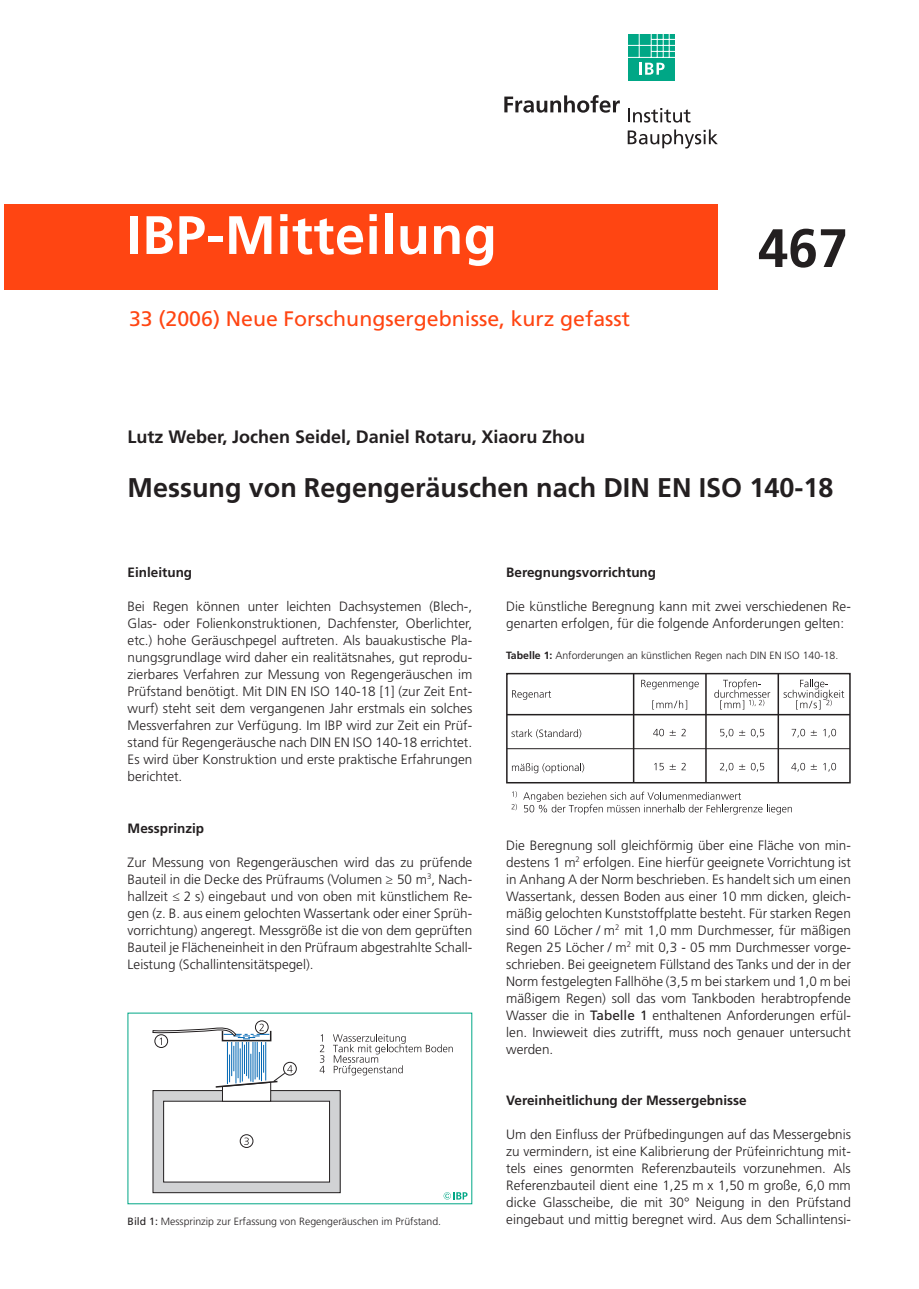
<style>
.page{position:relative;width:919px;height:1289px;background:#fff}
.page>*{position:absolute;margin:0;border:0;box-sizing:border-box;transform-origin:0 0}
._4_Brotschrift{font:700 54px "Frutiger";letter-spacing:.01em;color:#fff}
.t1{font:700 54px "Frutiger LT Std";color:#231f20}
._2_Titel{font:700 27px "Frutiger LT Std";color:#231f20}
._6_Literatur{font:21px "Frutiger LT Std";color:#ff4512}
._1_Verfasser{font:700 18px "Frutiger LT Std";color:#231f20}
._4_Brotschrift-2{font:300 13.5px/17px "Frutiger LT Std";color:#231f20;text-align:justify}
._3_Kapitelüberschrif{font:700 13.5px "Frutiger LT Std";color:#231f20}
.Bildunter{font:300 10.5px "Frutiger";color:#231f20}
._5_Bildunterschrift{font:300 10.5px "Frutiger LT Std";color:#231f20}
.s1{font-weight:400}
.s2{font-weight:700}
</style>
<div class="page">
<svg style="left:627px;top:129px;width:90px;height:19px"></svg>
<svg style="left:628px;top:108px;width:62px;height:15px"></svg>
<svg style="left:504px;top:95px;width:115px;height:18px"></svg>
<div style="left:627px;top:34px;width:47px;height:47px;background:#00a786"></div>
<hr style="left:626px;top:57px;width:49px;height:1px;background:#fff">
<hr style="left:626px;top:45px;width:49px;height:1px;background:#fff">
<svg style="left:638px;top:34px;width:1px;height:23px"></svg>
<svg style="left:650px;top:34px;width:25px;height:23px"></svg>
<svg style="left:639px;top:63px;width:25px;height:12px"></svg>
<div style="left:4px;top:204px;width:713px;height:85px;background:#ff4512"></div>
<div style="left:153px;top:1090px;width:187px;height:102px;background:#d1d2d4"></div>
<div style="left:164px;top:1101px;width:165px;height:80px;background:#fff"></div>
<div style="left:163px;top:1100px;width:167px;height:82px;border:1px solid #231f20"></div>
<svg style="left:333px;top:1034px;width:120px;height:41px"></svg>
<svg style="left:319px;top:1034px;width:6px;height:39px"></svg>
<div style="left:255px;top:1020px;width:13px;height:13px;border:1px solid #231f20;border-radius:50%"></div>
<svg style="left:244px;top:1137px;width:5px;height:7px"></svg>
<div style="left:240px;top:1134px;width:13px;height:13px;border:1px solid #231f20;border-radius:50%"></div>
<svg style="left:152px;top:1023px;width:140px;height:78px"></svg>
<div style="left:283px;top:1061px;width:14px;height:14px;border:1px solid #231f20;border-radius:50%"></div>
<svg style="left:443px;top:1192px;width:24px;height:7px"></svg>
<hr style="left:507px;top:714px;width:342px;height:1px;background:#231f20">
<svg style="left:652px;top:700px;width:35px;height:9px"></svg>
<svg style="left:641px;top:679px;width:57px;height:10px"></svg>
<svg style="left:653px;top:728px;width:22px;height:8px"></svg>
<svg style="left:681px;top:728px;width:4px;height:8px"></svg>
<hr style="left:507px;top:748px;width:342px;height:1px;background:#231f20">
<hr style="left:632px;top:673px;width:2px;height:109px;background:#231f20">
<hr style="left:705px;top:673px;width:1px;height:109px;background:#231f20">
<svg style="left:511px;top:729px;width:70px;height:9px"></svg>
<div style="left:506px;top:673px;width:344px;height:110px;border:2px solid #231f20"></div>
<svg style="left:714px;top:679px;width:56px;height:30px"></svg>
<svg style="left:720px;top:728px;width:13px;height:9px"></svg>
<svg style="left:739px;top:728px;width:25px;height:9px"></svg>
<hr style="left:777px;top:673px;width:2px;height:109px;background:#231f20">
<svg style="left:791px;top:728px;width:25px;height:9px"></svg>
<svg style="left:823px;top:728px;width:13px;height:9px"></svg>
<svg style="left:654px;top:763px;width:9px;height:7px"></svg>
<svg style="left:669px;top:764px;width:6px;height:6px"></svg>
<svg style="left:681px;top:762px;width:4px;height:8px"></svg>
<svg style="left:512px;top:763px;width:72px;height:10px"></svg>
<svg style="left:719px;top:762px;width:14px;height:9px"></svg>
<svg style="left:739px;top:762px;width:25px;height:9px"></svg>
<svg style="left:791px;top:762px;width:25px;height:9px"></svg>
<svg style="left:823px;top:762px;width:13px;height:9px"></svg>
<svg style="left:512px;top:690px;width:39px;height:10px"></svg>
<svg style="left:783px;top:679px;width:61px;height:30px"></svg>
<svg style="left:511px;top:803px;width:6px;height:7px"></svg>
<svg style="left:523px;top:791px;width:268px;height:23px"></svg>
<svg style="left:512px;top:791px;width:5px;height:6px"></svg>
<p class="_4_Brotschrift" style="left:127px;top:203px;width:372px">IBP-Mitteilung</p>
<p class="_6_Literatur" style="left:129px;top:307px;width:502px">33 (2006) Neue Forschungsergebnisse, kurz gefasst</p>
<p class="_1_Verfasser" style="left:128px;top:426px;width:459px">Lutz Weber, Jochen Seidel, Daniel Rotaru, Xiaoru Zhou</p>
<p class="t1" style="left:758px;top:216px;width:92px">467</p>
<p class="_2_Titel" style="left:128px;top:471px;width:707px">Messung von Regengeräuschen nach DIN EN ISO 140-18</p>
<p class="_3_Kapitelüberschrif" style="left:128px;top:564px;width:66px">Einleitung</p>
<p class="_4_Brotschrift-2" style="left:128px;top:598px;width:346px">Bei Regen können unter leichten Dachsystemen (Blech-, Glas- oder Folienkonstruktionen, Dachfenster, Oberlich-ter, etc.) hohe Geräuschpegel auftreten. Als bauakusti-sche Pla&shy;nungsgrundlage wird daher ein realitätsnahes, gut reprodu&shy;zierbares Verfahren zur Messung von Regengeräuschen im Prüfstand benötigt. Mit DIN EN ISO 140-18 [1] (zur Zeit Ent&shy;wurf) steht seit dem vergangenen Jahr erstmals ein solches Messverfahren zur Verfügung. Im IBP wird zur Zeit ein Prüf&shy;stand für Regengeräusche nach DIN EN ISO 140-18 errichtet.<br>Es wird über Kon-struktion und erste praktische Erfahrungen berichtet.</p>
<p class="_3_Kapitelüberschrif" style="left:128px;top:819px;width:78px">Messprinzip</p>
<p class="_4_Brotschrift-2" style="left:128px;top:853px;width:346px">Zur Messung von Regengeräuschen wird das zu prü-fende Bauteil in die Decke des Prüfraums (Volumen ≥ 50 m<sup>3</sup>, Nach&shy;hallzeit ≤ 2 s) eingebaut und von oben mit künstlichem Re&shy;gen (z. B. aus einem gelochten Wasser-tank oder einer Sprüh&shy;vorrichtung) angeregt. Messgröße ist die von dem geprüften Bauteil je Flächeneinheit in den Prüfraum abgestrahlte Schall-Leistung (Schallintensitäts-pegel).</p>
<p class="Bildunter" style="left:128px;top:1214px;width:315px"><span class="s1">Bild 1:</span> Messprinzip zur Erfassung von Regengeräuschen im Prüfstand.</p>
<p class="_3_Kapitelüberschrif" style="left:506px;top:564px;width:151px">Beregnungsvorrichtung</p>
<p class="_4_Brotschrift-2" style="left:506px;top:598px;width:346px">Die künstliche Beregnung kann mit zwei verschiedenen Re&shy;genarten erfolgen, für die folgende Anforderungen gelten:</p>
<p class="_5_Bildunterschrift" style="left:506px;top:649px;width:333px"><span class="s2">Tabelle 1:</span> Anforderungen an künstlichen Regen nach DIN EN ISO 140-18.</p>
<p class="_4_Brotschrift-2" style="left:506px;top:836px;width:346px">Die Beregnung soll gleichförmig über eine Fläche von min&shy;destens 1 m<sup>2</sup> erfolgen. Eine hierfür geeignete Vor-richtung ist in Anhang A der Norm beschrieben. Es han-delt sich um einen Wassertank, dessen Boden aus einer 10 mm dicken, gleich&shy;mäßig gelochten Kunststoffplatte besteht. Für starken Regen sind 60 Löcher / m<sup>2</sup> mit 1,0 mm Durchmesser, für mäßigen Regen 25 Löcher / m<sup>2</sup> mit 0,3 - 05 mm Durchmesser vorge&shy;schrieben. Bei ge-eignetem Füllstand des Tanks und der in der Norm fest-gelegten Fallhöhe (3,5 m bei starkem und 1,0 m bei mä- ßigem Regen) soll das vom Tankboden herabtropfende Wasser die in <span class="s1">Tabelle 1</span> enthaltenen Anforderungen erfül&shy;len. Inwieweit dies zutrifft, muss noch genauer unter-sucht werden.</p>
<p class="_3_Kapitelüberschrif" style="left:506px;top:1092px;width:242px">Vereinheitlichung der Messergebnisse</p>
<p class="_4_Brotschrift-2" style="left:506px;top:1125px;width:346px">Um den Einfluss der Prüfbedingungen auf das Messer-gebnis zu vermindern, ist eine Kalibrierung der Prüfein- richtung mit&shy;tels eines genormten Referenzbauteils vor-zunehmen. Als Referenzbauteil dient eine 1,25 m x 1,50 m große, 6,0 mm dicke Glasscheibe, die mit 30° Neigung in den Prüfstand eingebaut und mittig beregnet wird. Aus dem Schallintensi-</p>
</div>
